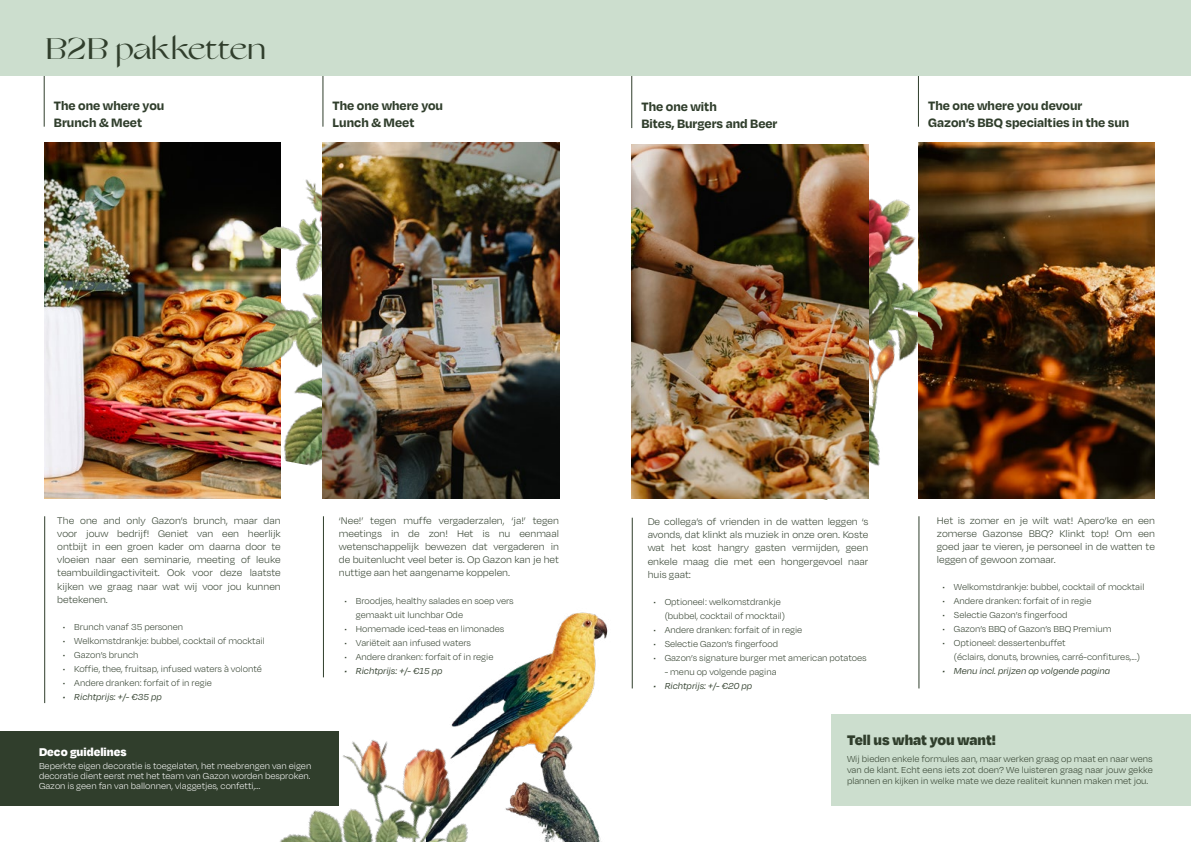
<style>
.page{position:relative;width:1191px;height:842px;background:#fff}
.page>*{position:absolute;margin:0;border:0;box-sizing:border-box;transform-origin:0 0}
.t1{font:30px "Grand Slang";letter-spacing:-.065em;color:#303e2c;scale:1.06 1}
.t2{font:900 16px "Degular";color:#303e2c}
.t3{font:700 14px/16.8px "Degular";color:#303e2c}
.t4{font:900 13px "Degular";color:#fff}
.t5{font:300 11px/13.2px "Degular";color:#303e2c;text-align:justify}
.t6{font:300 10px/14px "Degular";color:#303e2c}
.t7{font:300 10px/10px "Degular";color:#fff;text-align:justify}
.t8{font:italic 10px "Degular";color:#303e2c}
</style>
<div class="page">
<hr style="left:323px;top:0;width:1px;height:127px;background:#303e2c">
<hr style="left:44px;top:0;width:1px;height:127px;background:#303e2c">
<img style="left:44px;top:143px;width:237px;height:356px">
<img style="left:204px;top:142px;width:304px;height:349px">
<div style="left:0;top:0;width:604px;height:75px;background:#ccdece"></div>
<img style="left:323px;top:143px;width:236px;height:356px">
<hr style="left:44px;top:516px;width:1px;height:187px;background:#303e2c">
<hr style="left:323px;top:516px;width:1px;height:161px;background:#303e2c">
<hr style="left:918px;top:0;width:1px;height:127px;background:#303e2c">
<hr style="left:631px;top:0;width:1px;height:128px;background:#303e2c">
<div style="left:831px;top:714px;width:360px;height:92px;background:#ccdece"></div>
<img style="left:985px;top:143px;width:170px;height:356px">
<img style="left:666px;top:142px;width:319px;height:376px">
<img style="left:632px;top:144px;width:236px;height:354px">
<hr style="left:918px;top:516px;width:1px;height:172px;background:#303e2c">
<hr style="left:632px;top:518px;width:1px;height:170px;background:#303e2c">
<div style="left:587px;top:0;width:604px;height:75px;background:#ccdece"></div>
<div style="left:0;top:731px;width:339px;height:75px;background:#303e2c"></div>
<img style="left:496px;top:603px;width:137px;height:79px">
<img style="left:279px;top:682px;width:354px;height:160px">
<h1 class="t1" style="left:45px;top:31px;width:211px">B2B pakketten</h1>
<h3 class="t3" style="left:54px;top:96px;width:112px">The one where you<br>Brunch &amp; Meet</h3>
<h3 class="t3" style="left:333px;top:96px;width:112px">The one where you<br>Lunch &amp; Meet</h3>
<h3 class="t3" style="left:641px;top:98px;width:138px">The one with<br>Bites, Burgers and Beer</h3>
<h3 class="t3" style="left:928px;top:96px;width:203px">The one where you devour<br>Gazon’s BBQ specialties in the sun</h3>
<p class="t5" style="left:57px;top:513px;width:225px">The one and only Gazon’s brunch, maar dan voor jouw bedrijf! Geniet van een heerlijk ontbijt in een groen kader om daarna door te vloeien naar een seminarie, meeting of leuke teambuildingactiviteit. Ook voor deze laatste kijken we graag naar wat wij voor jou kunnen betekenen.</p>
<p class="t6" style="left:63px;top:620px;width:122px">• Brunch vanaf 35 personen</p>
<p class="t6" style="left:63px;top:634px;width:203px">• Welkomstdrankje: bubbel, cocktail of mocktail</p>
<p class="t6" style="left:63px;top:648px;width:77px">• Gazon’s brunch</p>
<p class="t6" style="left:63px;top:662px;width:200px">• Koffie, thee, fruitsap, infused waters à volonté</p>
<p class="t6" style="left:63px;top:676px;width:150px">• Andere dranken: forfait of in regie</p>
<p class="t8" style="left:63px;top:691px;width:100px">• Richtprijs: +/- €35 pp</p>
<h3 class="t4" style="left:39px;top:743px;width:89px">Deco guidelines</h3>
<p class="t7" style="left:39px;top:760px;width:274px">Beperkte eigen decoratie is toegelaten, het meebrengen van eigen decoratie dient eerst met het team van Gazon worden besproken.<br>Gazon is geen fan van ballonnen, vlaggetjes, confetti,…</p>
<p class="t5" style="left:339px;top:513px;width:222px">‘Nee!’ tegen muffe vergaderzalen, ‘ja!’ tegen meetings in de zon! Het is nu eenmaal wetenschappelijk bewezen dat vergaderen in de buitenlucht veel beter is. Op Gazon kan je het nuttige aan het aangename koppelen.</p>
<p class="t6" style="left:356px;top:593px;width:159px;text-indent:-11px">• Broodjes, healthy salades en soep vers gemaakt uit lunchbar Ode</p>
<p class="t6" style="left:344px;top:621px;width:161px">• Homemade iced-teas en limonades</p>
<p class="t6" style="left:344px;top:635px;width:128px">• Variëteit aan infused waters</p>
<p class="t6" style="left:344px;top:649px;width:150px">• Andere dranken: forfait of in regie</p>
<p class="t8" style="left:344px;top:664px;width:99px">• Richtprijs: +/- €15 pp</p>
<p class="t5" style="left:647px;top:515px;width:222px">De collega’s of vrienden in de watten leggen ‘s avonds, dat klinkt als muziek in onze oren. Koste wat het kost hangry gasten vermijden, geen enkele maag die met een hongergevoel naar huis gaat:</p>
<p class="t6" style="left:664px;top:595px;width:122px;text-indent:-11px">• Optioneel: welkomstdrankje (bubbel, cocktail of mocktail)</p>
<p class="t6" style="left:653px;top:623px;width:150px">• Andere dranken: forfait of in regie</p>
<p class="t6" style="left:653px;top:637px;width:126px">• Selectie Gazon’s fingerfood</p>
<p class="t6" style="left:653px;top:651px;width:215px">• Gazon’s signature burger met american potatoes</p>
<p class="t6" style="left:664px;top:665px;width:113px">- menu op volgende pagina</p>
<p class="t8" style="left:653px;top:680px;width:100px">• Richtprijs: +/- €20 pp</p>
<p class="t5" style="left:937px;top:513px;width:219px">Het is zomer en je wilt wat! Apero’ke en een zomerse Gazonse BBQ? Klinkt top! Om een goed jaar te vieren, je personeel in de watten te leggen of gewoon zomaar.</p>
<p class="t6" style="left:942px;top:580px;width:203px">• Welkomstdrankje: bubbel, cocktail of mocktail</p>
<p class="t6" style="left:942px;top:594px;width:150px">• Andere dranken: forfait of in regie</p>
<p class="t6" style="left:942px;top:608px;width:126px">• Selectie Gazon’s fingerfood</p>
<p class="t6" style="left:942px;top:622px;width:171px">• Gazon’s BBQ of Gazon’s BBQ Premium</p>
<p class="t6" style="left:954px;top:636px;width:188px;text-indent:-11px">• Optioneel: dessertenbuffet<br>(éclairs, donuts, brownies, carré-confitures,...)</p>
<p class="t8" style="left:942px;top:665px;width:169px">• Menu incl. prijzen op volgende pagina</p>
<h2 class="t2" style="left:847px;top:730px;width:150px">Tell us what you want!</h2>
<p class="t6" style="left:847px;top:753px;width:307px;line-height:11px;text-align:justify">Wij bieden enkele formules aan, maar werken graag op maat en naar wens van de klant. Echt eens iets zot doen? We luisteren graag naar jouw gekke plannen en kijken in welke mate we deze realiteit kunnen maken met jou.</p>
</div>
